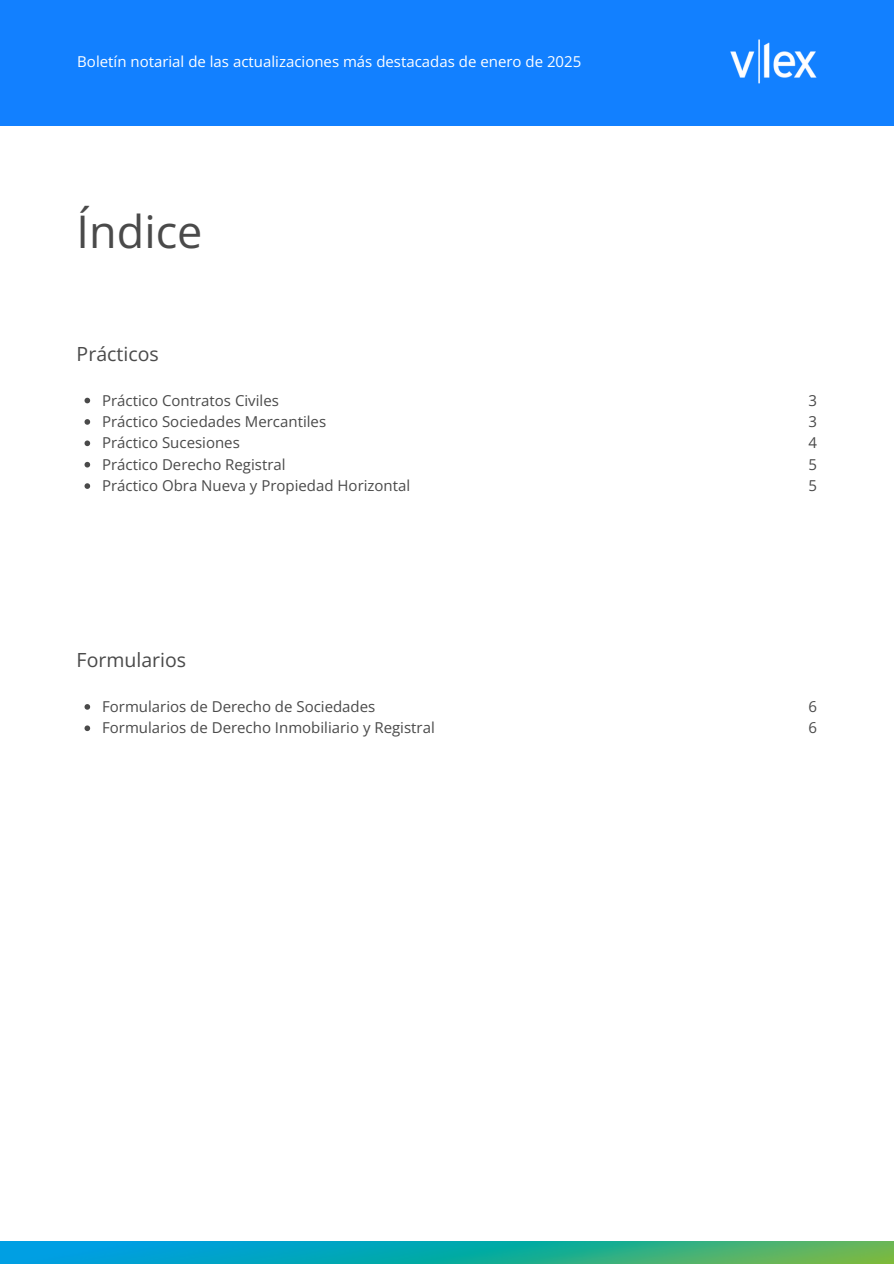
<style>
.page{position:relative;width:894px;height:1264px;background:#fff}
.page>*{position:absolute;margin:0;border:0;box-sizing:border-box;transform-origin:0 0}
.t1{font:45px "Open Sans";color:#4a4a4a}
.t2{font:19.5px "Open Sans";color:#4a4a4a}
.t3{font:15px "Open Sans";color:#4a4a4a}
.t4{font:15px "Open Sans";color:#fff}
</style>
<div class="page">
<div style="left:0;top:0;width:893px;height:126px;background:#1280ff"></div>
<img style="left:0;top:1241px;width:893px;height:22px">
<img style="left:730px;top:40px;width:86px;height:44px">
<svg style="left:84px;top:398px;width:6px;height:5px"></svg>
<svg style="left:84px;top:419px;width:6px;height:6px"></svg>
<svg style="left:84px;top:440px;width:6px;height:6px"></svg>
<svg style="left:84px;top:462px;width:6px;height:5px"></svg>
<svg style="left:84px;top:483px;width:6px;height:6px"></svg>
<svg style="left:84px;top:704px;width:6px;height:5px"></svg>
<svg style="left:84px;top:725px;width:6px;height:6px"></svg>
<p class="t4" style="left:77px;top:51px;width:505px">Boletín notarial de las actualizaciones más destacadas de enero de 2025</p>
<p class="t1" style="left:77px;top:200px;width:127px">Índice</p>
<h1 class="t2" style="left:77px;top:340px;width:84px">Prácticos</h1>
<h2 class="t3" style="left:102px;top:389px;width:178px">Práctico Contratos Civiles</h2>
<p class="t3" style="left:102px;top:411px;width:225px">Práctico Sociedades Mercantiles</p>
<p class="t3" style="left:102px;top:432px;width:139px">Práctico Sucesiones</p>
<p class="t3" style="left:102px;top:454px;width:185px">Práctico Derecho Registral</p>
<p class="t3" style="left:102px;top:475px;width:309px">Práctico Obra Nueva y Propiedad Horizontal</p>
<p class="t2" style="left:77px;top:646px;width:111px">Formularios</p>
<h2 class="t3" style="left:102px;top:696px;width:275px">Formularios de Derecho de Sociedades</h2>
<p class="t3" style="left:102px;top:717px;width:334px">Formularios de Derecho Inmobiliario y Registral</p>
<p class="t3" style="left:808px;top:389px;width:10px">3</p>
<p class="t3" style="left:808px;top:411px;width:10px">3</p>
<p class="t3" style="left:808px;top:432px;width:10px">4</p>
<p class="t3" style="left:808px;top:454px;width:10px">5</p>
<p class="t3" style="left:808px;top:475px;width:10px">5</p>
<p class="t3" style="left:808px;top:696px;width:10px">6</p>
<p class="t3" style="left:808px;top:717px;width:10px">6</p>
</div>
